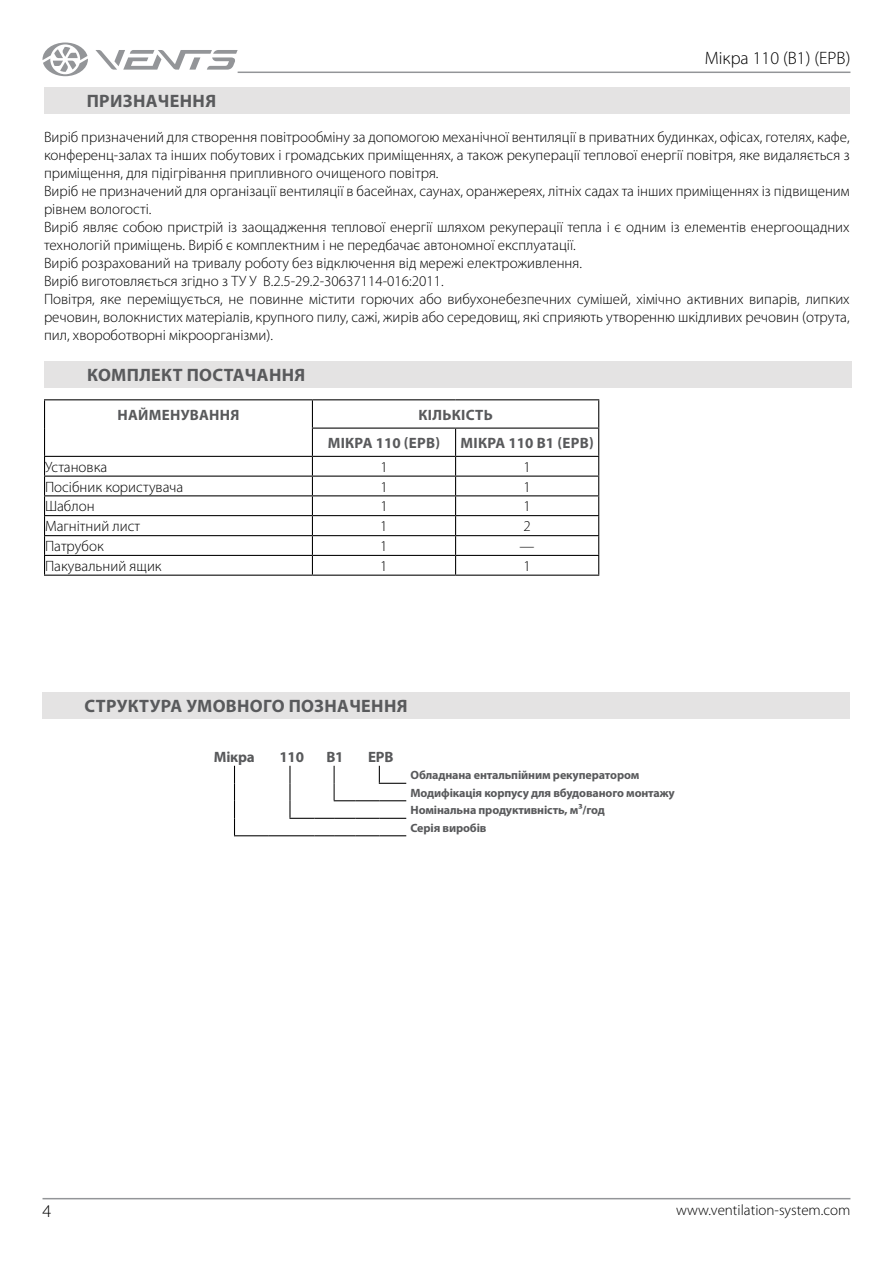
<style>
.page{position:relative;width:893px;height:1263px;background:#fff}
.page>*{position:absolute;margin:0;border:0;box-sizing:border-box;transform-origin:0 0}
.t1{font:700 18px "Myriad Pro";letter-spacing:.02em;color:#595a5c}
.t2{font:300 18px "Myriad Pro";color:#000}
.t3{font:300 15px/18px "Myriad Pro";color:#000}
.t4{font:700 15px/28.2px "Myriad Pro";letter-spacing:.02em;color:#595a5c}
.t5{font:700 15px "Myriad Pro";letter-spacing:-.01em;color:#58595b}
.t6{font:700 12px/17.5px "Myriad Pro";letter-spacing:-.01em;color:#58595b}
</style>
<div class="page">
<hr style="left:43px;top:1198px;width:807px;height:1px;background:#939598">
<hr style="left:238px;top:72px;width:612px;height:1px;background:#939598">
<svg style="left:95px;top:50px;width:143px;height:20px"></svg>
<svg style="left:43px;top:43px;width:45px;height:33px"></svg>
<div style="left:44px;top:87px;width:806px;height:27px;background:#e4e3e3"></div>
<div style="left:44px;top:361px;width:808px;height:26px;background:#e4e3e3"></div>
<hr style="left:312px;top:456px;width:144px;height:1px;background:#000">
<hr style="left:456px;top:456px;width:143px;height:1px;background:#000">
<hr style="left:44px;top:476px;width:268px;height:1px;background:#000">
<hr style="left:312px;top:476px;width:144px;height:1px;background:#000">
<hr style="left:456px;top:476px;width:143px;height:1px;background:#000">
<hr style="left:44px;top:495px;width:268px;height:1px;background:#000">
<hr style="left:312px;top:495px;width:144px;height:1px;background:#000">
<hr style="left:456px;top:495px;width:143px;height:1px;background:#000">
<hr style="left:44px;top:515px;width:268px;height:1px;background:#000">
<hr style="left:312px;top:515px;width:144px;height:1px;background:#000">
<hr style="left:456px;top:515px;width:143px;height:1px;background:#000">
<hr style="left:44px;top:535px;width:268px;height:1px;background:#000">
<hr style="left:312px;top:535px;width:144px;height:1px;background:#000">
<hr style="left:456px;top:535px;width:143px;height:1px;background:#000">
<hr style="left:44px;top:555px;width:268px;height:1px;background:#000">
<hr style="left:312px;top:555px;width:144px;height:1px;background:#000">
<hr style="left:456px;top:555px;width:143px;height:1px;background:#000">
<svg style="left:455px;top:429px;width:1px;height:146px"></svg>
<svg style="left:598px;top:400px;width:1px;height:175px"></svg>
<hr style="left:44px;top:575px;width:268px;height:1px;background:#000">
<hr style="left:312px;top:575px;width:144px;height:1px;background:#000">
<hr style="left:456px;top:575px;width:143px;height:1px;background:#000">
<hr style="left:312px;top:399px;width:144px;height:1px;background:#000">
<hr style="left:456px;top:399px;width:143px;height:1px;background:#000">
<hr style="left:312px;top:428px;width:144px;height:1px;background:#000">
<hr style="left:456px;top:428px;width:143px;height:1px;background:#000">
<hr style="left:44px;top:399px;width:268px;height:1px;background:#000">
<svg style="left:44px;top:400px;width:1px;height:175px"></svg>
<svg style="left:312px;top:400px;width:1px;height:175px"></svg>
<hr style="left:44px;top:456px;width:268px;height:1px;background:#000">
<div style="left:42px;top:692px;width:808px;height:26px;background:#e4e3e3"></div>
<svg style="left:234px;top:766px;width:1px;height:69px"></svg>
<hr style="left:234px;top:835px;width:35px;height:1px;background:#000">
<svg style="left:269px;top:835px;width:137px;height:1px"></svg>
<svg style="left:289px;top:766px;width:117px;height:53px"></svg>
<p class="t2" style="left:705px;top:48px;width:147px">Мікра 110 (B1) (ЕРВ)</p>
<p class="t1" style="left:87px;top:89px;width:131px">ПРИЗНАЧЕННЯ</p>
<p class="t3" style="left:44px;top:128px;width:807px">Виріб призначений для створення повітрообміну за допомогою механічної вентиляції в приватних будинках, офісах, готелях, кафе, конференц-залах та інших побутових і громадських приміщеннях, а також рекуперації теплової енергії повітря, яке видаляється з приміщення, для підігрівання припливного очищеного повітря.<br>Виріб не призначений для організації вентиляції в басейнах, саунах, оранжереях, літніх садах та інших приміщеннях із підвищеним рівнем вологості.<br>Виріб являє собою пристрій із заощадження теплової енергії шляхом рекуперації тепла і є одним із елементів енергоощадних технологій приміщень. Виріб є комплектним і не передбачає автономної експлуатації.<br>Виріб розрахований на тривалу роботу без відключення від мережі електроживлення.<br>Виріб виготовляється згідно з ТУ У В.2.5-29.2-30637114-016:2011.<br>Повітря, яке переміщується, не повинне містити горючих або вибухонебезпечних сумішей, хімічно активних випарів, липких речовин, волокнистих матеріалів, крупного пилу, сажі, жирів або середовищ, які сприяють утворенню шкідливих речовин (отрута, пил, хвороботворні мікроорганізми).</p>
<p class="t1" style="left:87px;top:363px;width:220px">КОМПЛЕКТ ПОСТАЧАННЯ</p>
<p class="t4" style="left:117px;top:400px;width:124px">НАЙМЕНУВАННЯ</p>
<p class="t4" style="left:328px;top:400px;width:167px;text-indent:91px">КІЛЬКІСТЬ<br>МІКРА 110 (ЕРВ)</p>
<p class="t4" style="left:460px;top:428px;width:135px">МІКРА 110 В1 (ЕРВ)</p>
<p class="t3" style="left:45px;top:458px;width:64px">Установка</p>
<p class="t3" style="left:380px;top:458px;width:9px">1</p>
<p class="t3" style="left:523px;top:458px;width:9px">1</p>
<p class="t3" style="left:45px;top:478px;width:140px">Посібник користувача</p>
<p class="t3" style="left:380px;top:478px;width:9px">1</p>
<p class="t3" style="left:523px;top:478px;width:9px">1</p>
<p class="t3" style="left:45px;top:498px;width:51px">Шаблон</p>
<p class="t3" style="left:380px;top:498px;width:9px">1</p>
<p class="t3" style="left:523px;top:498px;width:9px">1</p>
<p class="t3" style="left:45px;top:517px;width:97px">Магнітний лист</p>
<p class="t3" style="left:380px;top:517px;width:9px">1</p>
<p class="t3" style="left:523px;top:517px;width:9px">2</p>
<p class="t3" style="left:45px;top:537px;width:60px">Патрубок</p>
<p class="t3" style="left:380px;top:537px;width:9px">1</p>
<p class="t3" style="left:520px;top:537px;width:16px">—</p>
<p class="t3" style="left:45px;top:557px;width:118px">Пакувальний ящик</p>
<p class="t3" style="left:380px;top:557px;width:9px">1</p>
<p class="t3" style="left:523px;top:557px;width:9px">1</p>
<p class="t1" style="left:84px;top:694px;width:325px">СТРУКТУРА УМОВНОГО ПОЗНАЧЕННЯ</p>
<p class="t5" style="left:214px;top:747px;width:43px">Мікра</p>
<p class="t5" style="left:279px;top:747px;width:26px">110</p>
<p class="t5" style="left:326px;top:747px;width:19px">В1</p>
<p class="t5" style="left:368px;top:747px;width:27px">ЕРВ</p>
<p class="t2" style="left:43px;top:1201px;width:10px">4</p>
<p class="t6" style="left:410px;top:766px;width:266px">Обладнана ентальпійним рекуператором Модифікація корпусу для вбудованого монтажу Номінальна продуктивність, м³/год<br>Серія виробів</p>
<p class="t3" style="left:676px;top:1201px;width:176px">www.ventilation-system.com</p>
</div>
